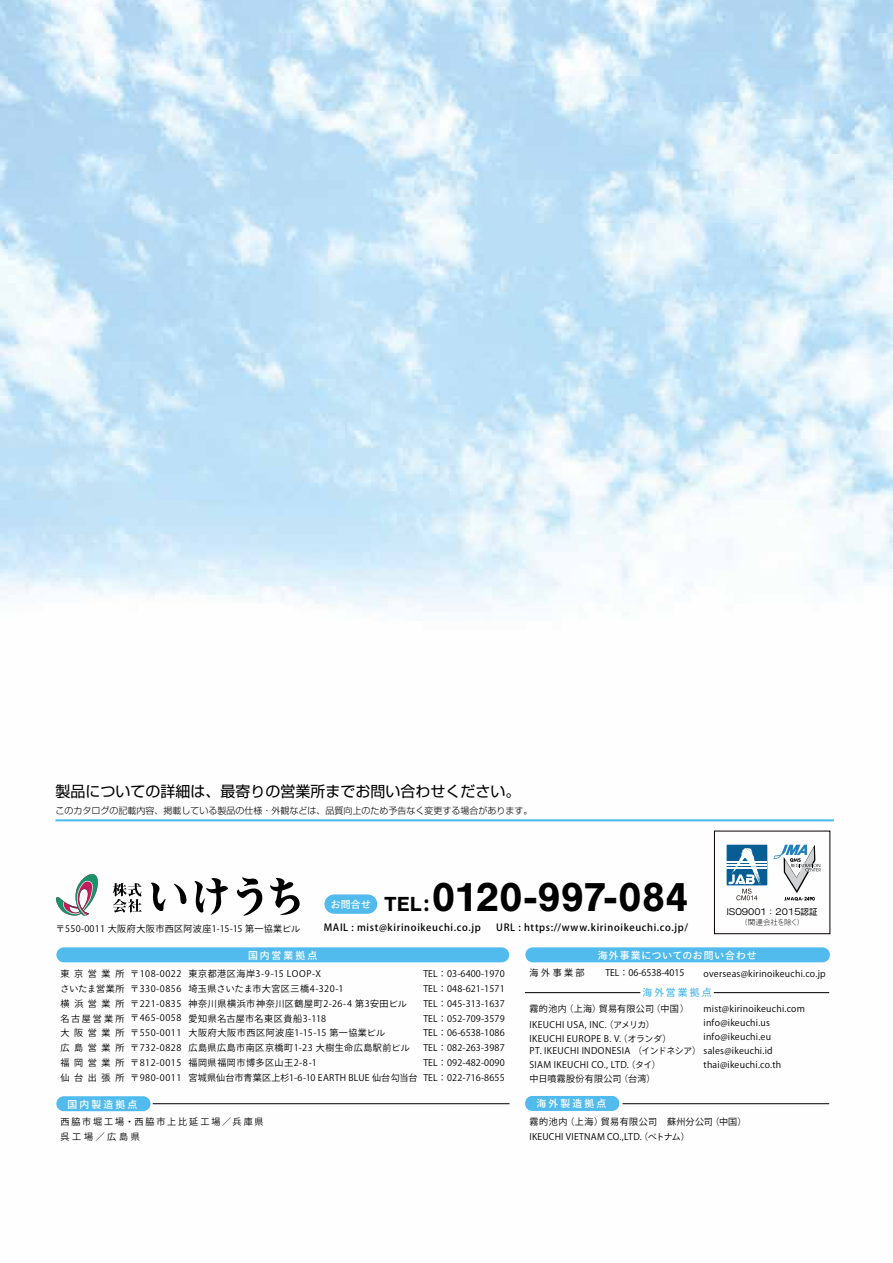
<style>
.page{position:relative;width:893px;height:1263px;background:#fff}
.page>*{position:absolute;margin:0;border:0;box-sizing:border-box;transform-origin:0 0}
.t1{font:700 42.3px "Nimbus San";letter-spacing:-.01em;color:#000}
.t2{font:15px "Shin Go Pro";color:#000}
.t3{font:500 9.75px "Ryo Gothic Plus N";letter-spacing:.065em;color:#000}
.t4{font:500 9.75px "Ryo Gothic Plus N";letter-spacing:.125em;color:#fff}
.t5{font:500 9.75px "Ryo Gothic Plus N";letter-spacing:.095em;color:#fff}
.t6{font:500 9.75px "Ryo Gothic Plus N";letter-spacing:.22em;color:#50bbec}
.t7{font:9px/14.9px "Ryo Gothic Plus N";letter-spacing:.035em;color:#000}
.t8{font:300 9px "Shin Go Pro";color:#000}
.t9{font:9px/15.9px "Ryo Gothic Plus N";letter-spacing:.215em;color:#000}
.t10{font:9px "Ryo Gothic Plus N";color:#000}
.t11{font:8.55px "VDL V7 Gothic Medium";color:#000}
.t12{font:7.5px "VDL V7 Gothic Light";letter-spacing:-.035em;color:#000}
.s1{font-family:"Nimbus San";font-weight:700;font-size:21.15px;color:#000}
.s2{font-weight:700;font-size:21.15px;color:#000}
.s3{font-family:"Hira Kaku Pro W3"}
</style>
<div class="page">
<img style="left:0;top:0;width:893px;height:1112px">
<div style="left:56px;top:947px;width:453px;height:15px;background:#50bbec;border-radius:7px"></div>
<svg style="left:306px;top:749px;width:119px;height:11px"></svg>
<svg style="left:474px;top:749px;width:112px;height:11px"></svg>
<hr style="left:55px;top:819px;width:779px;height:2px;background:#4fbced">
<svg style="left:56px;top:873px;width:43px;height:43px"></svg>
<svg style="left:270px;top:878px;width:30px;height:38px"></svg>
<svg style="left:194px;top:877px;width:34px;height:38px"></svg>
<svg style="left:151px;top:882px;width:15px;height:30px"></svg>
<svg style="left:174px;top:883px;width:13px;height:21px"></svg>
<svg style="left:235px;top:877px;width:28px;height:39px"></svg>
<svg style="left:113px;top:883px;width:29px;height:29px"></svg>
<div style="left:324px;top:894px;width:54px;height:20px;background:#50bbec;border-radius:11px"></div>
<div style="left:323px;top:893px;width:56px;height:22px;border:2px solid #fff;border-radius:11px"></div>
<div style="left:56px;top:1096px;width:94px;height:15px;background:#50bbec;border-radius:7px"></div>
<div style="left:525px;top:947px;width:305px;height:15px;background:#50bbec;border-radius:7px"></div>
<hr style="left:525px;top:992px;width:115px;height:1px;background:#000">
<hr style="left:714px;top:992px;width:115px;height:1px;background:#000">
<hr style="left:153px;top:1103px;width:357px;height:1px;background:#000">
<hr style="left:622px;top:1103px;width:207px;height:1px;background:#000">
<svg style="left:773px;top:845px;width:48px;height:56px"></svg>
<div style="left:714px;top:831px;width:116px;height:103px;border:1px solid #070002"></div>
<div style="left:727px;top:845px;width:40px;height:40px;background:#065e95"></div>
<hr style="left:727px;top:862px;width:40px;height:1px;background:#fff">
<hr style="left:727px;top:864px;width:40px;height:2px;background:#fff">
<hr style="left:727px;top:867px;width:40px;height:1px;background:#fff">
<svg style="left:729px;top:848px;width:32px;height:52px"></svg>
<div style="left:525px;top:1096px;width:94px;height:15px;background:#50bbec;border-radius:7px"></div>
<h2 class="t2" style="left:55px;top:779px;width:466px">製品についての詳細は、最寄りの営業所までお問い合わせください。</h2>
<p class="t8" style="left:55px;top:803px;width:479px">このカタログの記載内容、掲載している製品の仕様・外観などは、品質向上のため予告なく変更する場合があります。</p>
<h1 class="t1" style="left:432px;top:873px;width:258px">0120-997-084</h1>
<p class="t4" style="left:331px;top:898px;width:100px">お問合せ <span class="s1">TEL</span><span class="s2">:</span></p>
<p class="t7" style="left:56px;top:922px;width:246px">〒550-0011 大阪府大阪市西区阿波座1-15-15 第一協業ビル</p>
<p class="t3" style="left:324px;top:922px;width:159px">MAIL : mist@kirinoikeuchi.co.jp</p>
<p class="t3" style="left:496px;top:922px;width:193px">URL : https://www.kirinoikeuchi.co.jp/</p>
<p class="t11" style="left:727px;top:906px;width:92px">ISO9001：2015認証</p>
<p class="t12" style="left:740px;top:917px;width:66px">（関連会社を除く）</p>
<p class="t4" style="left:248px;top:949px;width:71px">国内営業拠点</p>
<p class="t7" style="left:60px;top:967px;width:66px;text-align:justify">東京営業所さいたま営業所横浜営業所名古屋営業所大阪営業所広島営業所福岡営業所仙台出張所</p>
<p class="t7" style="left:130px;top:967px;width:53px;text-align:justify">〒108-0022〒330-0856〒221-0835〒465-0058〒550-0011〒732-0828〒812-0015〒980-0011</p>
<p class="t7" style="left:423px;top:967px;width:83px;text-align:justify">TEL：03-6400-1970<br>TEL：048-621-1571<br>TEL：045-313-1637<br>TEL：052-709-3579<br>TEL：06-6538-1086<br>TEL：082-263-3987<br>TEL：092-482-0090<br>TEL：022-716-8655</p>
<p class="t7" style="left:188px;top:967px;width:231px">東京都港区海岸3-9-15 LOOP-X<br>埼玉県さいたま市大宮区三橋4-320-1<br>神奈川県横浜市神奈川区鶴屋町2-26-4 第3安田ビル愛知県名古屋市名東区貴船3-118<br>大阪府大阪市西区阿波座1-15-15 第一協業ビル<br>広島県広島市南区京橋町1-23 大樹生命広島駅前ビル福岡県福岡市博多区山王2-8-1<br>宮城県仙台市青葉区上杉1-6-10 EARTH BLUE 仙台勾当台</p>
<p class="t5" style="left:598px;top:949px;width:160px">海外事業についてのお問い合わせ</p>
<p class="t7" style="left:530px;top:965px;width:57px">海外事業部</p>
<p class="t10" style="left:605px;top:967px;width:81px">TEL：06-6538-4015</p>
<p class="t7" style="left:704px;top:966px;width:124px">overseas@kirinoikeuchi.co.jp</p>
<p class="t6" style="left:642px;top:986px;width:71px">海外営業拠点</p>
<p class="t7" style="left:704px;top:1001px;width:103px">mist@kirinoikeuchi.com</p>
<p class="t7" style="left:704px;top:1030px;width:69px">info@ikeuchi.eu</p>
<p class="t7" style="left:704px;top:1058px;width:79px">thai@ikeuchi.co.th</p>
<p class="t7" style="left:530px;top:1002px;width:161px">霧的池内（上海）貿易有限公司（中国）</p>
<p class="t7" style="left:530px;top:1044px;width:245px;line-height:13.8px">PT. IKEUCHI INDONESIA （インドネシア） sales@ikeuchi.id<br>SIAM IKEUCHI CO., LTD.（タイ）<br>中日噴霧股<span class="s3">份</span>有限公司（台湾）</p>
<p class="t7" style="left:704px;top:1016px;width:68px">info@ikeuchi.us</p>
<p class="t7" style="left:530px;top:1018px;width:144px;line-height:13.8px">IKEUCHI USA, INC.（アメリカ）<br>IKEUCHI EUROPE B. V.（オランダ）</p>
<p class="t4" style="left:68px;top:1098px;width:71px">国内製造拠点</p>
<p class="t4" style="left:536px;top:1097px;width:71px">海外製造拠点</p>
<p class="t9" style="left:60px;top:1113px;width:205px">西脇市堀工場・西脇市上比延工場／兵庫県呉工場／広島県</p>
<p class="t7" style="left:530px;top:1114px;width:218px">霧的池内（上海）貿易有限公司　蘇州分公司（中国）</p>
<p class="t7" style="left:530px;top:1130px;width:162px">IKEUCHI VIETNAM CO.,LTD.（ベトナム）</p>
</div>
